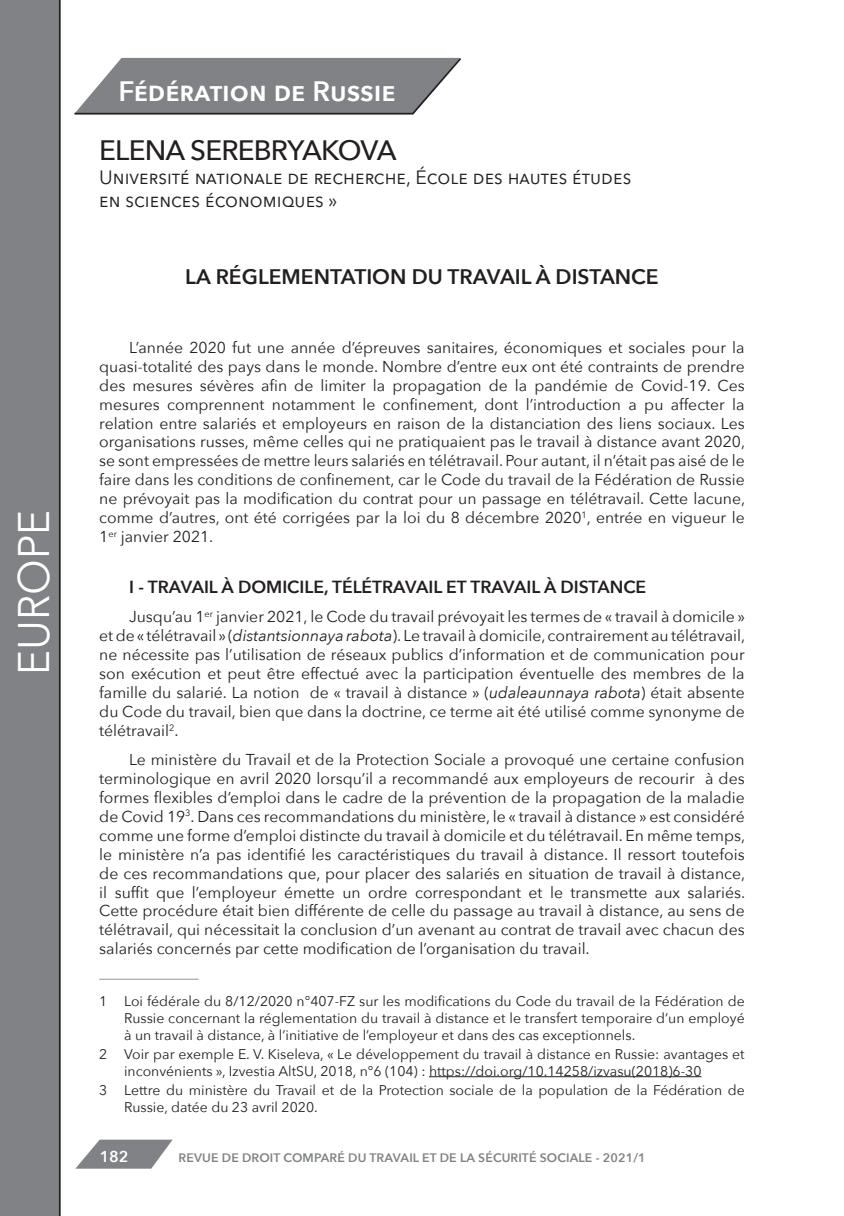
<style>
.page{position:relative;width:844px;height:1216px;background:#fff}
.page>*{position:absolute;margin:0;border:0;box-sizing:border-box;transform-origin:0 0}
.t1{font:44.1px "Avenir Next";color:#fff;scale:.95 1}
.t2{font:600 28px "Avenir Next";color:#fff}
.Auteur{font:500 28px "Avenir Next";letter-spacing:-.03em;color:#231f20}
.Titre_Actualité{font:600 21px "Avenir Next";color:#231f20}
.Univ__rattachement{font:19.25px/23.1px "Avenir Next";color:#231f20}
.Titre_I_actua{font:600 17.5px "Avenir Next";color:#231f20}
.Corps_Texte_actua{font:15.75px/18.9px "Avenir Next";color:#231f20;text-align:justify}
.t3{font:600 15.75px "Avenir Next";color:#fff}
.Notes_de_fin_actua{font:14px/16.8px "Avenir Next";color:#231f20}
.t4{font:600 12.25px "Avenir Next";letter-spacing:.01em;color:#808285}
.s1{font-style:italic}
</style>
<div class="page">
<svg style="left:74px;top:57px;width:387px;height:58px;background:#8e9092"></svg>
<svg style="left:76px;top:1139px;width:96px;height:29px"></svg>
<div style="left:0;top:0;width:61px;height:1215px;background:#808285"></div>
<hr style="left:59px;top:0;width:1px;height:1215px;background:#231f20">
<hr style="left:99px;top:978px;width:99px;height:1px;background:#939598">
<hr style="left:429px;top:1076px;width:272px;height:1px;background:#231f20">
<h1 class="t1" style="left:-4px;top:675px;width:175px;rotate:-90deg">EUROPE</h1>
<h2 class="t2" style="left:118px;top:67px;width:279px">Fédération de Russie</h2>
<h2 class="t2" style="left:151px;top:67px;width:93px">Algé....</h2>
<h2 class="t2" style="left:182px;top:69px;width:101px">Algé.....</h2>
<p class="Auteur" style="left:99px;top:127px;width:299px">ELENA SEREBRYAKOVA</p>
<p class="Univ__rattachement" style="left:99px;top:164px;width:533px">Université nationale de recherche, École des hautes études en sciences économiques »</p>
<p class="Titre_Actualité" style="left:185px;top:259px;width:475px">LA RÉGLEMENTATION DU TRAVAIL À DISTANCE</p>
<p class="Corps_Texte_actua" style="left:99px;top:337px;width:647px;text-indent:30px">L’année 2020 fut une année d’épreuves sanitaires, économiques et sociales pour la quasi-totalité des pays dans le monde. Nombre d’entre eux ont été contraints de prendre des mesures sévères afin de limiter la propagation de la pandémie de Covid-19. Ces mesures comprennent notamment le confinement, dont l’introduction a pu affecter la relation entre salariés et employeurs en raison de la distanciation des liens sociaux. Les organisations russes, même celles qui ne pratiquaient pas le travail à distance avant 2020, se sont empressées de mettre leurs salariés en télétravail. Pour autant, il n’était pas aisé de le faire dans les conditions de confinement, car le Code du travail de la Fédération de Russie ne prévoyait pas la modification du contrat pour un passage en télétravail. Cette lacune, comme d’autres, ont été corrigées par la loi du 8 décembre 2020<sup>1</sup>, entrée en vigueur le 1<sup>er</sup> janvier 2021.</p>
<p class="Titre_I_actua" style="left:129px;top:572px;width:518px">I - TRAVAIL À DOMICILE, TÉLÉTRAVAIL ET TRAVAIL À DISTANCE</p>
<p class="Corps_Texte_actua" style="left:99px;top:606px;width:647px;text-indent:30px">Jusqu’au 1<sup>er</sup> janvier 2021, le Code du travail prévoyait les termes de « travail à domicile » et de « télétravail » (<span class="s1">distantsionnaya rabota</span>). Le travail à domicile, contrairement au télétravail, ne nécessite pas l’utilisation de réseaux publics d’information et de communication pour son exécution et peut être effectué avec la participation éventuelle des membres de la famille du salarié. La notion de « travail à distance » (<span class="s1">udaleaunnaya rabota</span>) était absente du Code du travail, bien que dans la doctrine, ce terme ait été utilisé comme synonyme de télétravail<sup>2</sup>.</p>
<p class="Corps_Texte_actua" style="left:99px;top:749px;width:647px;text-indent:30px">Le ministère du Travail et de la Protection Sociale a provoqué une certaine confusion terminologique en avril 2020 lorsqu’il a recommandé aux employeurs de recourir à des formes flexibles d’emploi dans le cadre de la prévention de la propagation de la maladie de Covid 19<sup>3</sup>. Dans ces recommandations du ministère, le « travail à distance » est considéré comme une forme d’emploi distincte du travail à domicile et du télétravail. En même temps, le ministère n’a pas identifié les caractéristiques du travail à distance. Il ressort toutefois de ces recommandations que, pour placer des salariés en situation de travail à distance, il suffit que l’employeur émette un ordre correspondant et le transmette aux salariés.<br>Cette procédure était bien différente de celle du passage au travail à distance, au sens de télétravail, qui nécessitait la conclusion d’un avenant au contrat de travail avec chacun des salariés concernés par cette modification de l’organisation du travail.</p>
<p class="Notes_de_fin_actua" style="left:124px;top:992px;width:622px;text-align:justify;text-indent:-25px">1 Loi fédérale du 8/12/2020 n°407-FZ sur les modifications du Code du travail de la Fédération de Russie concernant la réglementation du travail à distance et le transfert temporaire d’un employé à un travail à distance, à l’initiative de l’employeur et dans des cas exceptionnels.</p>
<p class="Notes_de_fin_actua" style="left:124px;top:1044px;width:622px;text-indent:-25px">2 Voir par exemple E. V. Kiseleva, « Le développement du travail à distance en Russie: avantages et inconvénients », Izvestia AltSU, 2018, n°6 (104) : https://doi.org/10.14258/izvasu(2018)6-30</p>
<p class="Notes_de_fin_actua" style="left:124px;top:1081px;width:622px;text-indent:-25px">3 Lettre du ministère du Travail et de la Protection sociale de la population de la Fédération de<br>Russie, datée du 23 avril 2020.</p>
<p class="t3" style="left:100px;top:1142px;width:30px">182</p>
<p class="t4" style="left:178px;top:1146px;width:468px">REVUE DE DROIT COMPARÉ DU TRAVAIL ET DE LA SÉCURITÉ SOCIALE - 2021/1</p>
</div>
